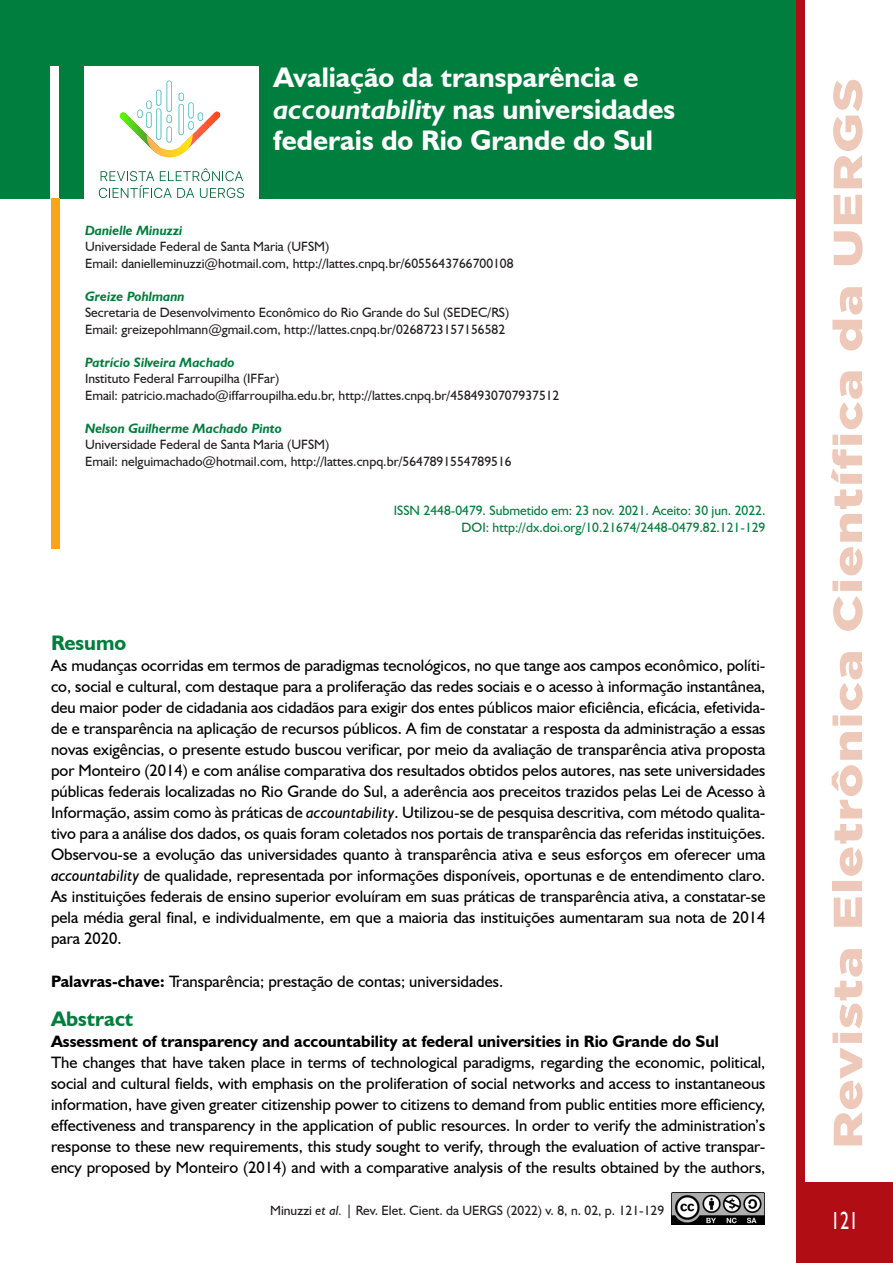
<style>
.page{position:relative;width:893px;height:1263px;background:#fff}
.page>*{position:absolute;margin:0;border:0;box-sizing:border-box;transform-origin:0 0}
.t1{font:900 40.5px "Gotham";letter-spacing:.025em;color:#eec8b8;scale:1.28 1}
.Título____Cap{font:700 28.35px/31.5px "Humanist 521 BT";color:#fff}
.t2{font:24.75px "Humanist 521 BT";color:#fff;scale:.73 1}
.Texto____Intertítulo{font:700 21px "Humanist 521 BT";color:#007e3d}
.Texto____Data{font:700 21px "Humanist 521 BT";color:#007e3d}
.Texto____Resumo{font:16.5px/21px "Humanist 521 BT";color:#000;text-align:justify}
.Texto____Resumo-2{font:700 16.5px "Humanist 521 BT";color:#000}
.Texto____Autores_Pro{font:13.5px "Humanist 521 BT";color:#231f20}
.Texto____Data-2{font:13.5px "Humanist 521 BT";color:#007e3d}
.Texto____Autores_Nom{font:italic 700 13.5px "Humanist 521 BT";color:#007e3d}
.s1{font-style:italic}
.s2{font-weight:700}
</style>
<div class="page">
<div style="left:0;top:0;width:796px;height:198px;background:#007e3d"></div>
<div style="left:84px;top:66px;width:175px;height:147px;background:#fff"></div>
<svg style="left:99px;top:168px;width:145px;height:30px"></svg>
<hr style="left:120px;top:112px;width:1px;height:41px;background:#59fc00">
<hr style="left:121px;top:112px;width:1px;height:41px;background:#59fa03">
<hr style="left:122px;top:112px;width:1px;height:41px;background:#59f505">
<hr style="left:123px;top:112px;width:1px;height:41px;background:#59f205">
<hr style="left:124px;top:112px;width:1px;height:41px;background:#59f008">
<hr style="left:125px;top:112px;width:1px;height:41px;background:#59ed0a">
<hr style="left:126px;top:112px;width:1px;height:41px;background:#59e80d">
<hr style="left:127px;top:112px;width:1px;height:41px;background:#57e60d">
<hr style="left:128px;top:112px;width:1px;height:41px;background:#57e30f">
<hr style="left:129px;top:112px;width:1px;height:41px;background:#57de12">
<hr style="left:130px;top:112px;width:1px;height:41px;background:#57db12">
<hr style="left:131px;top:112px;width:1px;height:41px;background:#57d914">
<hr style="left:132px;top:112px;width:1px;height:41px;background:#57d617">
<hr style="left:133px;top:112px;width:1px;height:41px;background:#54d117">
<hr style="left:134px;top:112px;width:1px;height:41px;background:#54cf1a">
<hr style="left:135px;top:112px;width:1px;height:41px;background:#54cc1c">
<hr style="left:136px;top:112px;width:1px;height:41px;background:#54c71c">
<hr style="left:203px;top:111px;width:1px;height:41px;background:#ff5938">
<hr style="left:204px;top:111px;width:1px;height:41px;background:#ff5938">
<hr style="left:205px;top:111px;width:1px;height:41px;background:#ff5736">
<hr style="left:206px;top:111px;width:1px;height:41px;background:#ff5733">
<hr style="left:207px;top:111px;width:1px;height:41px;background:#ff5433">
<hr style="left:208px;top:111px;width:1px;height:41px;background:#ff5430">
<hr style="left:209px;top:111px;width:1px;height:41px;background:#ff542e">
<hr style="left:210px;top:111px;width:1px;height:41px;background:#ff522b">
<hr style="left:211px;top:111px;width:1px;height:41px;background:#ff5229">
<hr style="left:212px;top:111px;width:1px;height:41px;background:#ff4f29">
<hr style="left:213px;top:111px;width:1px;height:41px;background:#ff4f26">
<hr style="left:214px;top:111px;width:1px;height:41px;background:#ff4f26">
<hr style="left:215px;top:111px;width:1px;height:41px;background:#ff4d24">
<hr style="left:216px;top:111px;width:1px;height:41px;background:#ff4a21">
<hr style="left:217px;top:111px;width:1px;height:41px;background:#ff4a1f">
<hr style="left:218px;top:111px;width:1px;height:41px;background:#ff4a1c">
<hr style="left:219px;top:111px;width:1px;height:41px;background:#ff471c">
<hr style="left:220px;top:111px;width:1px;height:41px;background:#ff471a">
<svg style="left:137px;top:80px;width:66px;height:78px"></svg>
<div style="left:796px;top:0;width:9px;height:1182px;background:#b00d15"></div>
<div style="left:796px;top:1182px;width:97px;height:81px;background:#b00d15"></div>
<img style="left:671px;top:1192px;width:94px;height:33px">
<div style="left:50px;top:66px;width:9px;height:159px;background:#fff"></div>
<div style="left:51px;top:198px;width:9px;height:351px;background:#f9a51b"></div>
<p class="Título____Cap" style="left:274px;top:61px;width:403px">Avaliação da transparência e <span class="s1">accountability</span> nas universidades federais do Rio Grande do Sul</p>
<p class="Texto____Autores_Nom" style="left:85px;top:222px;width:99px">Danielle Minuzzi</p>
<p class="Texto____Autores_Pro" style="left:85px;top:238px;width:246px">Universidade Federal de Santa Maria (UFSM)</p>
<p class="Texto____Autores_Pro" style="left:85px;top:255px;width:430px">Email: danielleminuzzi@hotmail.com, http://lattes.cnpq.br/6055643766700108</p>
<p class="Texto____Autores_Nom" style="left:85px;top:288px;width:101px">Greize Pohlmann</p>
<p class="Texto____Autores_Pro" style="left:85px;top:304px;width:426px">Secretaria de Desenvolvimento Econômico do Rio Grande do Sul (SEDEC/RS)</p>
<p class="Texto____Autores_Pro" style="left:85px;top:321px;width:422px">Email: greizepohlmann@gmail.com, http://lattes.cnpq.br/0268723157156582</p>
<p class="Texto____Autores_Nom" style="left:85px;top:354px;width:151px">Patrício Silveira Machado</p>
<p class="Texto____Autores_Pro" style="left:85px;top:370px;width:196px">Instituto Federal Farroupilha (IFFar)</p>
<p class="Texto____Autores_Pro" style="left:85px;top:387px;width:476px">Email: patricio.machado@iffarroupilha.edu.br, http://lattes.cnpq.br/4584930707937512</p>
<p class="Texto____Autores_Nom" style="left:85px;top:420px;width:199px">Nelson Guilherme Machado Pinto</p>
<p class="Texto____Autores_Pro" style="left:85px;top:436px;width:246px">Universidade Federal de Santa Maria (UFSM)</p>
<p class="Texto____Autores_Pro" style="left:85px;top:453px;width:428px">Email: nelguimachado@hotmail.com, http://lattes.cnpq.br/5647891554789516</p>
<p class="Texto____Data-2" style="left:394px;top:502px;width:373px">ISSN 2448-0479. Submetido em: 23 nov. 2021. Aceito: 30 jun. 2022.</p>
<p class="Texto____Data-2" style="left:462px;top:519px;width:305px">DOI: http://dx.doi.org/10.21674/2448-0479.82.121-129</p>
<p class="Texto____Data" style="left:51px;top:629px;width:77px">Resumo</p>
<p class="Texto____Resumo" style="left:51px;top:654px;width:716px">As mudanças ocorridas em termos de paradigmas tecnológicos, no que tange aos campos econômico, políti&shy;co, social e cultural, com destaque para a proliferação das redes sociais e o acesso à informação instantânea, deu maior poder de cidadania aos cidadãos para exigir dos entes públicos maior eficiência, eficácia, efetivida&shy;de e transparência na aplicação de recursos públicos. A fim de constatar a resposta da administração a essas novas exigências, o presente estudo buscou verificar, por meio da avaliação de transparência ativa proposta por Monteiro (2014) e com análise comparativa dos resultados obtidos pelos autores, nas sete universidades públicas federais localizadas no Rio Grande do Sul, a aderência aos preceitos trazidos pelas Lei de Acesso à Informação, assim como às práticas de <span class="s1">accountability</span>. Utilizou-se de pesquisa descritiva, com método qualita&shy;tivo para a análise dos dados, os quais foram coletados nos portais de transparência das referidas instituições.<br>Observou-se a evolução das universidades quanto à transparência ativa e seus esforços em oferecer uma <span class="s1">accountability</span> de qualidade, representada por informações disponíveis, oportunas e de entendimento claro.<br>As instituições federais de ensino superior evoluíram em suas práticas de transparência ativa, a constatar-se pela média geral final, e individualmente, em que a maioria das instituições aumentaram sua nota de 2014 para 2020.</p>
<p class="Texto____Resumo" style="left:51px;top:971px;width:454px"><span class="s2">Palavras-chave:</span> Transparência; prestação de contas; universidades.</p>
<p class="Texto____Intertítulo" style="left:51px;top:1006px;width:84px">Abstract</p>
<p class="Texto____Resumo-2" style="left:51px;top:1031px;width:669px">Assessment of transparency and accountability at federal universities in Rio Grande do Sul</p>
<p class="Texto____Resumo" style="left:51px;top:1052px;width:716px">The changes that have taken place in terms of technological paradigms, regarding the economic, political, social and cultural fields, with emphasis on the proliferation of social networks and access to instantaneous information, have given greater citizenship power to citizens to demand from public entities more efficiency, effectiveness and transparency in the application of public resources. In order to verify the administration’s response to these new requirements, this study sought to verify, through the evaluation of active transpar&shy;ency proposed by Monteiro (2014) and with a comparative analysis of the results obtained by the authors,</p>
<p class="Texto____Autores_Pro" style="left:270px;top:1201px;width:396px">Minuzzi <span class="s1">et al.</span> | Rev. Elet. Cient. da UERGS (2022) v. 8, n. 02, p. 121-129</p>
<h1 class="t1" style="left:824px;top:1148px;width:838px;rotate:-90deg">Revista Eletrônica Científica da UERGS</h1>
<h3 class="t2" style="left:831px;top:1205px;width:39px">121</h3>
</div>
